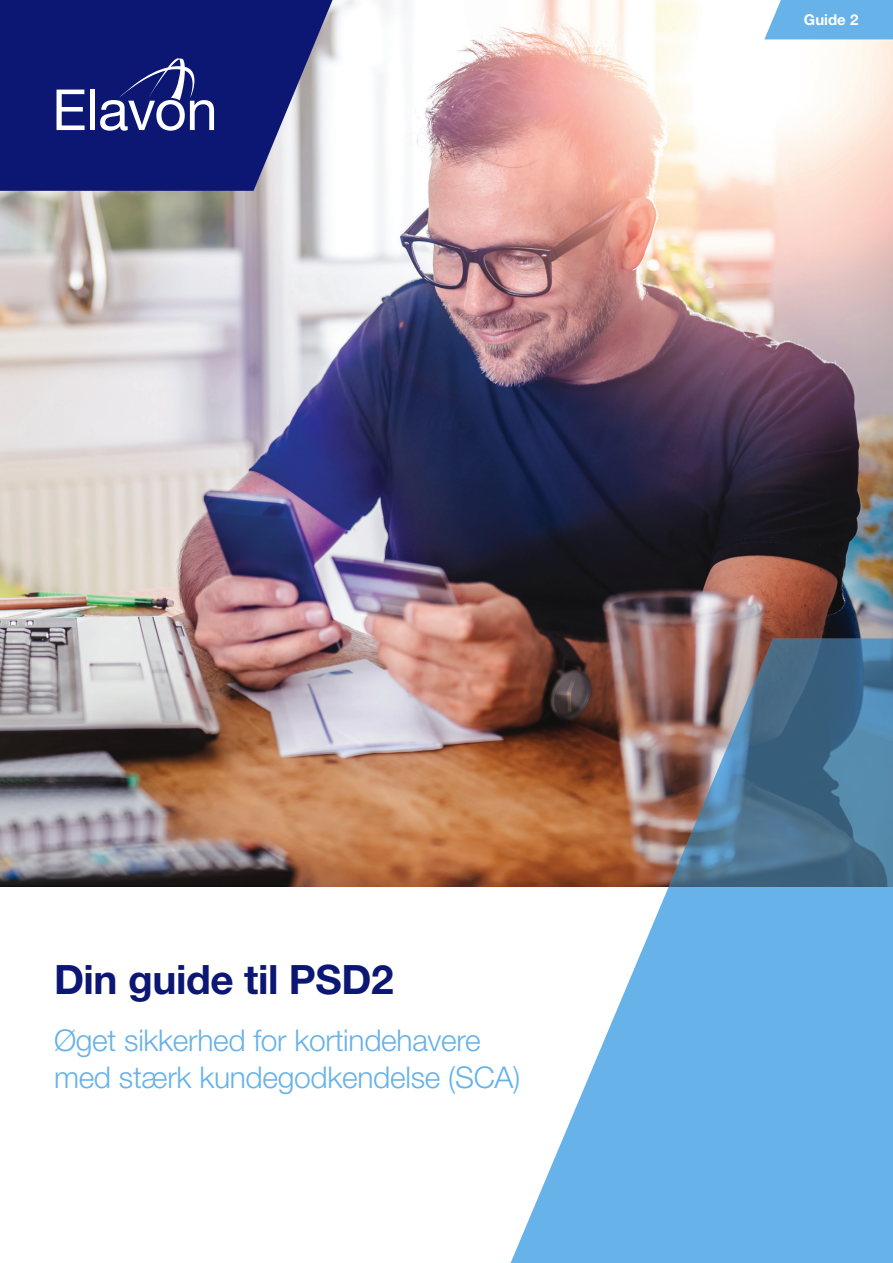
<style>
.page{position:relative;width:893px;height:1263px;background:#fff}
.page>*{position:absolute;margin:0;border:0;box-sizing:border-box;transform-origin:0 0}
.t1{font:700 40.5px "Helvetica Neue LT Std";letter-spacing:-.01em;color:#0c1774}
.t2{font:300 30px/37.5px "Helvetica Neue LT Std";letter-spacing:-.01em;color:#67b2e8}
.t3{font:700 15px "Helvetica Neue LT Std";color:#fff}
</style>
<div class="page">
<img style="left:0;top:0;width:893px;height:887px">
<svg style="left:0;top:0;width:333px;height:191px;background:#283281"></svg>
<svg style="left:489px;top:638px;width:404px;height:625px;background:#82a0b9"></svg>
<svg style="left:57px;top:90px;width:28px;height:40px"></svg>
<div style="left:90px;top:90px;width:5px;height:40px;background:#fff"></div>
<svg style="left:100px;top:58px;width:114px;height:73px"></svg>
<svg style="left:764px;top:0;width:129px;height:39px;background:#71b7e9"></svg>
<p class="t3" style="left:804px;top:11px;width:56px">Guide 2</p>
<h1 class="t1" style="left:54px;top:954px;width:341px">Din guide til PSD2</h1>
<p class="t2" style="left:54px;top:1020px;width:468px">Øget sikkerhed for kortindehavere med stærk kundegodkendelse (SCA)</p>
</div>
